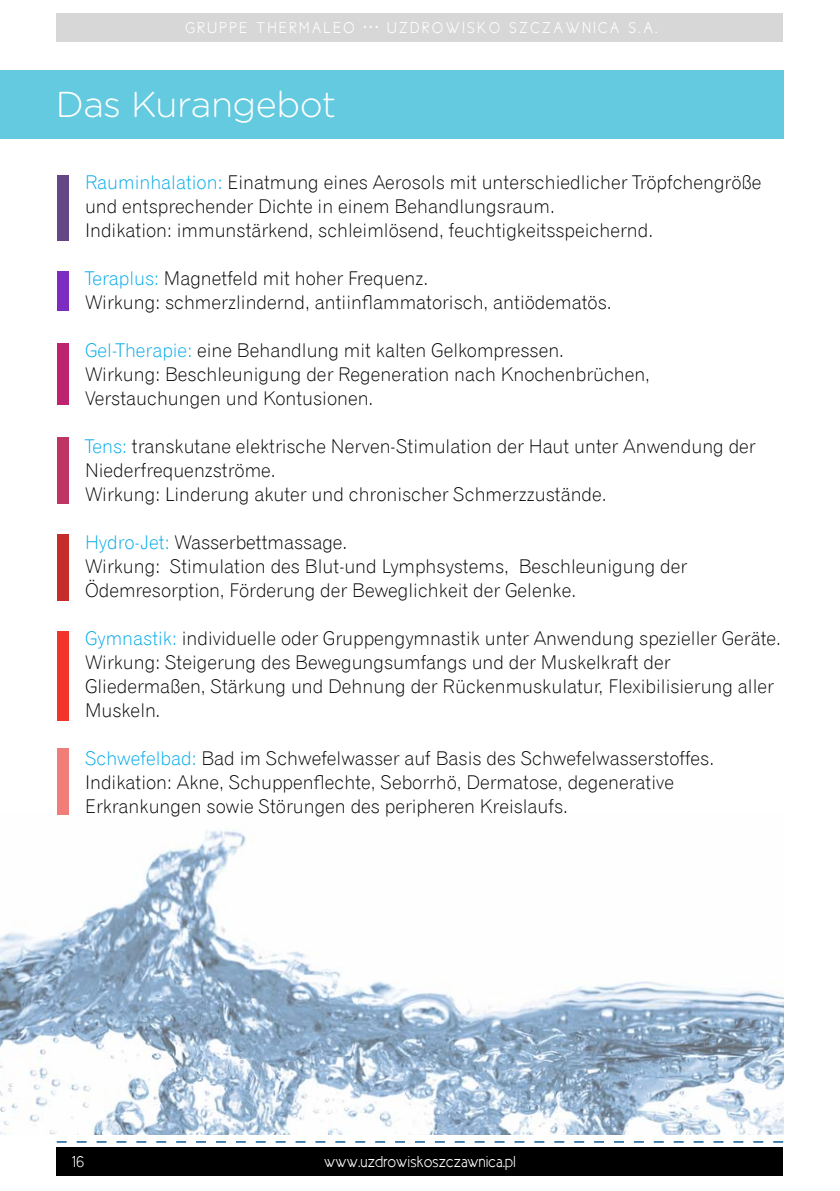
<style>
.page{position:relative;width:840px;height:1191px;background:#fff}
.page>*{position:absolute;margin:0;border:0;box-sizing:border-box;transform-origin:0 0}
.t1{font:300 36px "Gotham Rounded";letter-spacing:-.015em;color:#fff}
.t2{font:19px/24px "Gothic 720 Lt EU";color:#000}
.t3{font:16px "Cicle Semi";letter-spacing:.15em;color:#fff}
.t4{font:16px "Cicle Semi";color:#fff}
.s1{color:#00a9e8}
</style>
<div class="page">
<svg style="left:57px;top:1141px;width:725px;height:1px"></svg>
<div style="left:57px;top:1146px;width:725px;height:29px;background:#000"></div>
<div style="left:57px;top:14px;width:725px;height:28px;background:#d7d7d8"></div>
<img style="left:0;top:814px;width:782px;height:320px">
<div style="left:57px;top:175px;width:12px;height:65px;background:#644784"></div>
<div style="left:57px;top:271px;width:12px;height:39px;background:#7c2cc0"></div>
<div style="left:57px;top:344px;width:12px;height:61px;background:#be246d"></div>
<div style="left:57px;top:437px;width:12px;height:66px;background:#be3565"></div>
<div style="left:57px;top:534px;width:12px;height:66px;background:#c62d2a"></div>
<div style="left:57px;top:631px;width:12px;height:89px;background:#f2342b"></div>
<div style="left:57px;top:748px;width:12px;height:66px;background:#f07d7a"></div>
<div style="left:0;top:71px;width:782px;height:68px;background:#63cadf"></div>
<p class="t3" style="left:185px;top:20px;width:473px">GRUPPE THERMALEO ••• UZDROWISKO SZCZAWNICA S.A.</p>
<h1 class="t1" style="left:56px;top:81px;width:282px">Das Kurangebot</h1>
<p class="t2" style="left:85px;top:170px;width:677px"><span class="s1">Rauminhalation:</span> Einatmung eines Aerosols mit unterschiedlicher Tröpfchengröße und entsprechender Dichte in einem Behandlungsraum.<br>Indikation: immunstärkend, schleimlösend, feuchtigkeitsspeichernd.</p>
<p class="t2" style="left:85px;top:266px;width:528px"><span class="s1">Teraplus:</span> Magnetfeld mit hoher Frequenz.<br>Wirkung: schmerzlindernd, antiinflammatorisch, antiödematös.</p>
<p class="t2" style="left:85px;top:338px;width:566px"><span class="s1">Gel-Therapie:</span> eine Behandlung mit kalten Gelkompressen.<br>Wirkung: Beschleunigung der Regeneration nach Knochenbrüchen,<br>Verstauchungen und Kontusionen.</p>
<p class="t2" style="left:85px;top:434px;width:671px"><span class="s1">Tens:</span> transkutane elektrische Nerven-Stimulation der Haut unter Anwendung der<br>Niederfrequenzströme.<br>Wirkung: Linderung akuter und chronischer Schmerzzustände.</p>
<p class="t2" style="left:85px;top:530px;width:603px"><span class="s1">Hydro-Jet:</span> Wasserbettmassage.<br>Wirkung: Stimulation des Blut-und Lymphsystems, Beschleunigung der<br>Ödemresorption, Förderung der Beweglichkeit der Gelenke.</p>
<p class="t2" style="left:85px;top:626px;width:697px"><span class="s1">Gymnastik:</span> individuelle oder Gruppengymnastik unter Anwendung spezieller Geräte.<br>Wirkung: Steigerung des Bewegungsumfangs und der Muskelkraft der Gliedermaßen, Stärkung und Dehnung der Rückenmuskulatur, Flexibilisierung aller Muskeln.</p>
<p class="t2" style="left:85px;top:746px;width:630px"><span class="s1">Schwefelbad:</span> Bad im Schwefelwasser auf Basis des Schwefelwasserstoffes.<br>Indikation: Akne, Schuppenflechte, Seborrhö, Dermatose, degenerative<br>Erkrankungen sowie Störungen des peripheren Kreislaufs.</p>
<p class="t3" style="left:72px;top:1152px;width:14px">16</p>
<p class="t4" style="left:324px;top:1152px;width:193px">www.uzdrowiskoszczawnica.pl</p>
</div>
